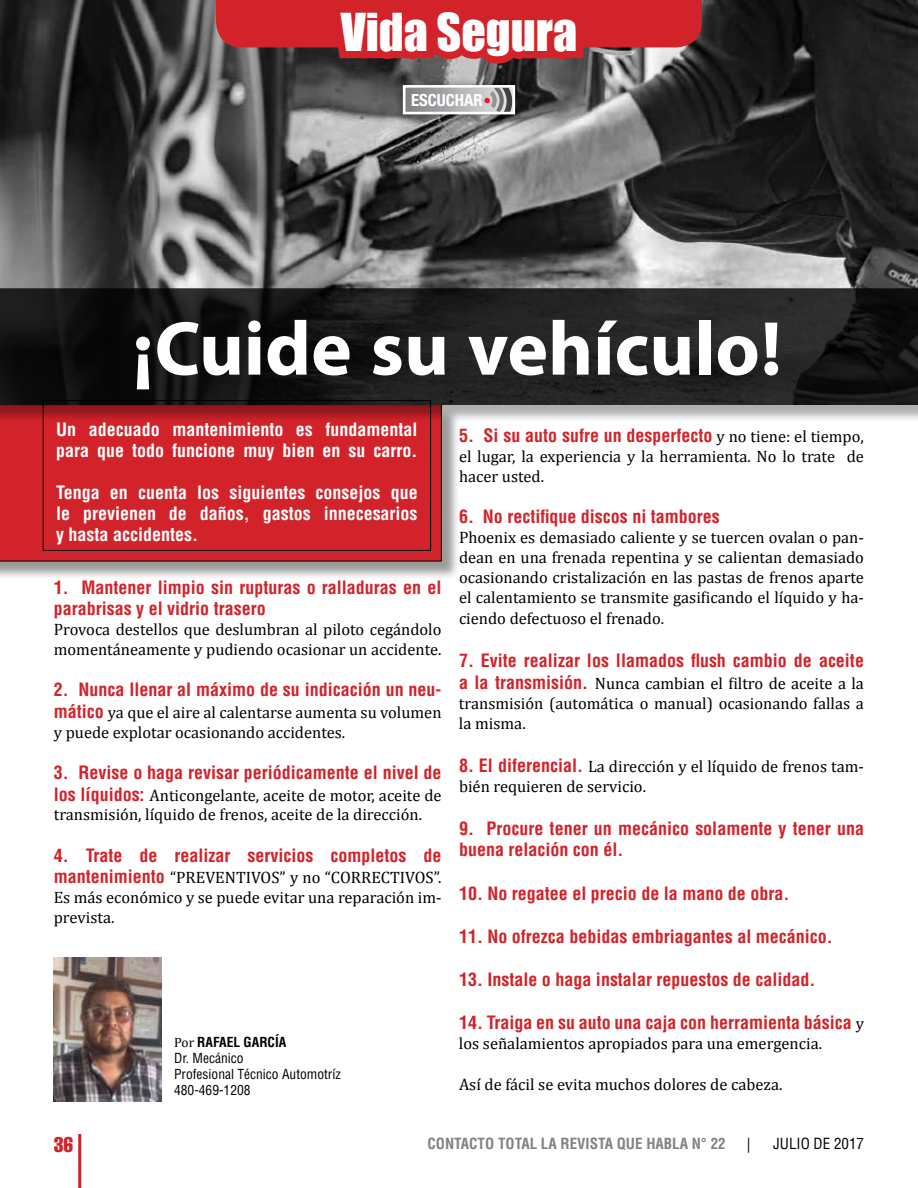
<style>
.page{position:relative;width:918px;height:1188px;background:#fff}
.page>*{position:absolute;margin:0;border:0;box-sizing:border-box;transform-origin:0 0}
.t1{font:700 108px "Myriad Arabic";color:#fff}
.t2{font:48px "Impact";color:#fff}
.t3{font:extra-condensed 21px "Helvetica";color:#d2232a}
.t4{font:700 condensed 18px/21.6px "Helvetica";color:#d2232a}
.t5{font:700 condensed 18px/21px "Helvetica";color:#fff}
.t6{font:700 condensed 16.8px "Helvetica Neue";color:#fff}
.t7{font:16.5px/19.8px "Cambria";color:#000}
.t8{font:700 condensed 15px "Helvetica";color:#808285}
.t9{font:condensed 15px "Helvetica";color:#000}
.t10{font:condensed 13.5px/16.2px "Helvetica";color:#000}
.t11{font:700 condensed 13.5px "Helvetica";color:#000}
.s1{font-family:"Helvetica";font-weight:700;font-stretch:condensed;font-size:18px;color:#d2232a}
.s2{font-family:"Cambria";font-weight:400;font-stretch:normal}
.s3{font-family:"Cambria";font-weight:400;font-stretch:normal;font-size:16.5px;color:#000}
</style>
<div class="page">
<hr style="left:78px;top:1134px;width:3px;height:54px;background:#d2232a">
<div style="left:0;top:407px;width:460px;height:173px;background:#000;opacity:.4"></div>
<div style="left:0;top:423px;width:442px;height:138px;background:#d2232a"></div>
<img style="left:0;top:0;width:918px;height:289px">
<div style="left:0;top:291px;width:918px;height:132px;background:#000;opacity:.4"></div>
<svg style="left:0;top:289px;width:918px;height:115px;background:#1a1a1a"></svg>
<div style="left:43px;top:400px;width:388px;height:151px;border:1px solid #000"></div>
<img style="left:54px;top:958px;width:108px;height:143px">
<svg style="left:216px;top:0;width:486px;height:252px;background:#765153"></svg>
<div style="left:403px;top:85px;width:112px;height:29px;border:3px solid #fff"></div>
<h2 class="t2" style="left:341px;top:-5px;width:238px">Vida Segura</h2>
<p class="t6" style="left:411px;top:90px;width:73px">ESCUCHAR</p>
<h1 class="t1" style="left:133px;top:274px;width:654px">¡Cuide su vehículo!</h1>
<p class="t5" style="left:56px;top:419px;width:363px">Un adecuado mantenimiento es fundamental para que todo funcione muy bien en su carro.</p>
<p class="t5" style="left:56px;top:482px;width:363px;text-align:justify">Tenga en cuenta los siguientes consejos que le previenen de daños, gastos innecesarios y hasta accidentes.</p>
<p class="t4" style="left:54px;top:576px;width:389px">1. Mantener limpio sin rupturas o ralladuras en el parabrisas y el vidrio trasero</p>
<p class="t7" style="left:54px;top:620px;width:389px">Provoca destellos que deslumbran al piloto cegándolo momentáneamente y pudiendo ocasionar un accidente.</p>
<p class="t4" style="left:54px;top:679px;width:389px">2. Nunca llenar al máximo de su indicación un neu-</p>
<p class="t7" style="left:54px;top:702px;width:389px"><span class="s1">mático</span> ya que el aire al calentarse aumenta su volumen y puede explotar ocasionando accidentes.</p>
<p class="t4" style="left:54px;top:762px;width:389px">3. Revise o haga revisar periódicamente el nivel de</p>
<p class="t7" style="left:54px;top:785px;width:389px"><span class="s1">los líquidos:</span> Anticongelante, aceite de motor, aceite de transmisión, líquido de frenos, aceite de la dirección.</p>
<p class="t4" style="left:54px;top:844px;width:389px">4. Trate de realizar servicios completos de</p>
<p class="t7" style="left:54px;top:868px;width:389px;text-align:justify"><span class="s1">mantenimiento</span> “PREVENTIVOS” y no “CORRECTIVOS”.<br>Es más económico y se puede evitar una reparación im&shy;prevista.</p>
<p class="t11" style="left:174px;top:1033px;width:40px"><span class="s2">Por</span> Rafael</p>
<p class="t11" style="left:244px;top:1033px;width:8px">garcÍ</p>
<p class="t11" style="left:279px;top:1033px;width:9px">A</p>
<p class="t10" style="left:174px;top:1050px;width:168px">Dr. Mecánico<br>Profesional Técnico Automotríz<br>480-469-1208</p>
<p class="t4" style="left:459px;top:425px;width:406px">5. Si su auto sufre un desperfecto <span class="s3">y no tiene: el tiempo,</span></p>
<p class="t7" style="left:459px;top:447px;width:406px">el lugar, la experiencia y la herramienta. No lo trate de hacer usted.</p>
<p class="t4" style="left:459px;top:506px;width:262px">6. No rectifique discos ni tambores</p>
<p class="t7" style="left:459px;top:528px;width:407px;text-align:justify">Phoenix es demasiado caliente y se tuercen ovalan o pan&shy;dean en una frenada repentina y se calientan demasiado ocasionando cristalización en las pastas de frenos aparte el calentamiento se transmite gasificando el líquido y ha-</p>
<p class="t7" style="left:459px;top:609px;width:207px">ciendo defectuoso el frenado.</p>
<p class="t4" style="left:459px;top:650px;width:406px">7. Evite realizar los llamados flush cambio de aceite</p>
<p class="t7" style="left:459px;top:674px;width:407px;text-align:justify"><span class="s1">a la transmisión.</span> Nunca cambian el filtro de aceite a la transmisión (automática o manual) ocasionando fallas a la misma.</p>
<p class="t7" style="left:459px;top:756px;width:407px"><span class="s1">8. El diferencial.</span> La dirección y el líquido de frenos tam&shy;bién requieren de servicio.</p>
<p class="t4" style="left:459px;top:817px;width:407px">9. Procure tener un mecánico solamente y tener una buena relación con él.</p>
<p class="t4" style="left:459px;top:882px;width:332px">10. No regatee el precio de la mano de obra.</p>
<p class="t4" style="left:459px;top:925px;width:375px">11. No ofrezca bebidas embriagantes al mecánico.</p>
<p class="t4" style="left:459px;top:969px;width:358px">13. Instale o haga instalar repuestos de calidad.</p>
<p class="t4" style="left:459px;top:1012px;width:407px">14. Traiga en su auto una caja con herramienta básica <span class="s3">y</span></p>
<p class="t7" style="left:459px;top:1034px;width:365px">los señalamientos apropiados para una emergencia.</p>
<p class="t7" style="left:459px;top:1075px;width:325px">Así de fácil se evita muchos dolores de cabeza.</p>
<p class="t3" style="left:54px;top:1131px;width:21px">36</p>
<p class="t8" style="left:428px;top:1135px;width:300px">CONTACTO TOTAL LA REVISTA QUE HABLA N° 22</p>
<p class="t9" style="left:747px;top:1135px;width:5px">|</p>
<p class="t9" style="left:773px;top:1135px;width:92px">JULIO DE 2017</p>
</div>
